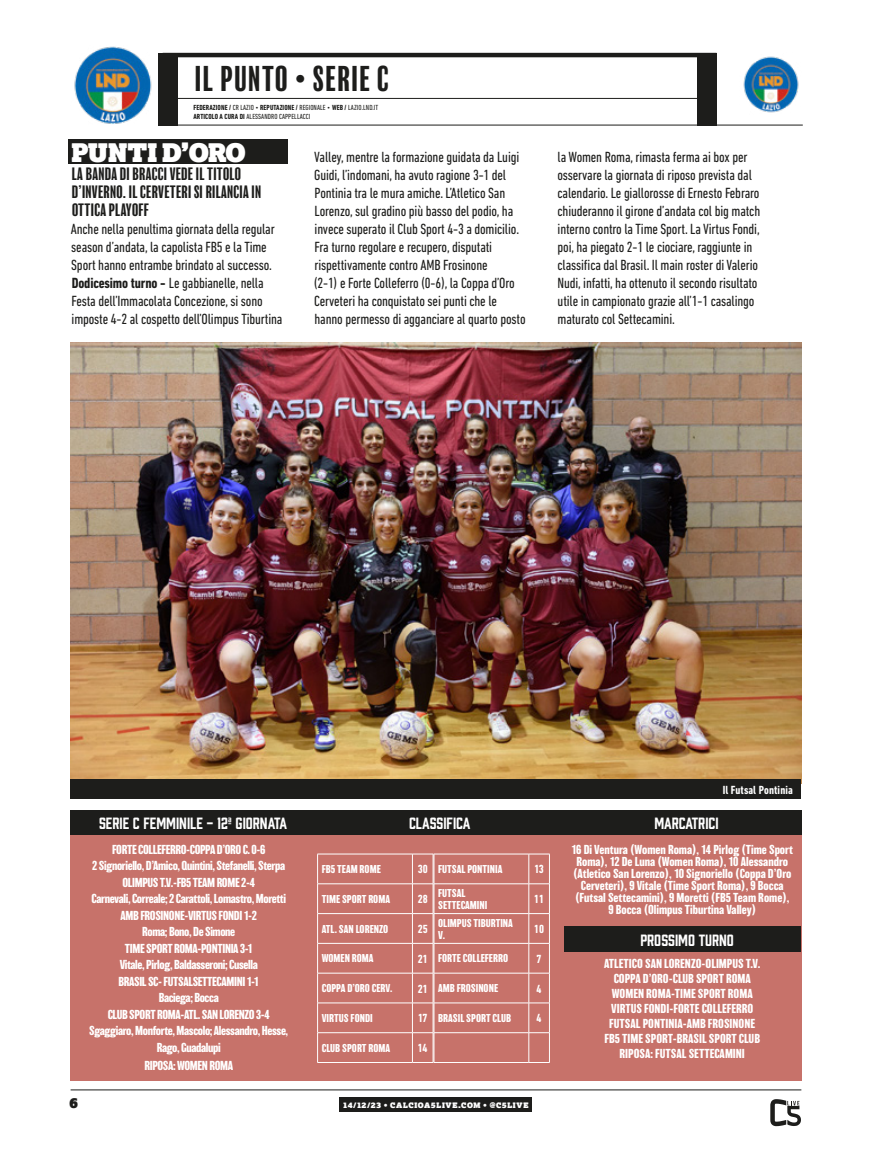
<style>
.page{position:relative;width:872px;height:1170px;background:#fff}
.page>*{position:absolute;margin:0;border:0;box-sizing:border-box;transform-origin:0 0}
.t1{font:condensed 33px "Balboa";letter-spacing:.05em;color:#1d1d1b}
.t2{font:25.5px "Lexia Advertising";letter-spacing:-.005em;color:#fff}
.t3{font:condensed 16.5px/18px "Balboa";letter-spacing:.02em;color:#1d1d1b}
.t4{font:condensed 15px/18px "DIN Next LT Pro";letter-spacing:-.01em;color:#1d1d1b}
.t5{font:15px "Prohibition";color:#fff}
.t6{font:13.5px "Lexia Advertising";color:#1d1d1b}
.t7{font:700 12px/15px "Balboa";color:#fff;text-align:center}
.t8{font:700 12px/16.5px "Balboa";letter-spacing:-.03em;color:#fff;text-align:center}
.t9{font:700 condensed 12px "DIN Next LT Pro";letter-spacing:.005em;color:#fff}
.t10{font:700 10.5px/12px "Balboa";color:#fff}
.t11{font:condensed 7.5px/9px "DIN Next LT Pro";letter-spacing:.01em;color:#1d1d1b}
.t12{font:7.5px "Lexia Advertising";letter-spacing:.1em;color:#fff}
.s1{font-weight:700}
</style>
<div class="page">
<hr style="left:71px;top:1089px;width:730px;height:1px;background:#1d1d1b">
<div style="left:339px;top:1097px;width:193px;height:14px;background:#1d1d1b"></div>
<svg style="left:770px;top:1099px;width:31px;height:26px"></svg>
<hr style="left:163px;top:53px;width:553px;height:4px;background:#1d1d1b">
<hr style="left:165px;top:98px;width:540px;height:1px;background:#1d1d1b">
<hr style="left:165px;top:125px;width:637px;height:1px;background:#1d1d1b">
<img style="left:743px;top:56px;width:56px;height:57px">
<img style="left:74px;top:46px;width:78px;height:78px">
<div style="left:158px;top:53px;width:19px;height:72px;background:#1d1d1b"></div>
<div style="left:697px;top:53px;width:19px;height:72px;background:#1d1d1b"></div>
<div style="left:68px;top:140px;width:220px;height:24px;background:#1d1d1b"></div>
<div style="left:70px;top:810px;width:731px;height:25px;background:#1d1d1b"></div>
<div style="left:70px;top:835px;width:731px;height:245px;background:#c7726a"></div>
<div style="left:564px;top:926px;width:237px;height:25px;background:#1d1d1b"></div>
<svg style="left:317px;top:854px;width:1px;height:29px"></svg>
<hr style="left:317px;top:853px;width:95px;height:1px;background:#fff">
<hr style="left:317px;top:883px;width:95px;height:1px;background:#fff">
<hr style="left:317px;top:883px;width:1px;height:30px;background:#fff">
<hr style="left:412px;top:883px;width:1px;height:30px;background:#fff">
<hr style="left:317px;top:913px;width:95px;height:1px;background:#fff">
<hr style="left:433px;top:883px;width:1px;height:30px;background:#fff">
<svg style="left:413px;top:913px;width:20px;height:1px"></svg>
<hr style="left:317px;top:913px;width:1px;height:30px;background:#fff">
<hr style="left:412px;top:913px;width:1px;height:30px;background:#fff">
<hr style="left:317px;top:943px;width:95px;height:1px;background:#fff">
<hr style="left:433px;top:913px;width:1px;height:30px;background:#fff">
<hr style="left:317px;top:972px;width:95px;height:1px;background:#fff">
<hr style="left:317px;top:1002px;width:95px;height:1px;background:#fff">
<svg style="left:317px;top:943px;width:1px;height:89px"></svg>
<hr style="left:317px;top:1032px;width:95px;height:1px;background:#fff">
<hr style="left:317px;top:1032px;width:1px;height:30px;background:#fff">
<hr style="left:412px;top:1032px;width:1px;height:30px;background:#fff">
<hr style="left:317px;top:1062px;width:95px;height:1px;background:#fff">
<hr style="left:433px;top:1032px;width:1px;height:30px;background:#fff">
<svg style="left:412px;top:1062px;width:21px;height:1px"></svg>
<hr style="left:434px;top:853px;width:95px;height:1px;background:#fff">
<svg style="left:412px;top:853px;width:23px;height:31px"></svg>
<hr style="left:434px;top:883px;width:95px;height:1px;background:#fff">
<svg style="left:528px;top:853px;width:22px;height:31px"></svg>
<hr style="left:434px;top:883px;width:1px;height:30px;background:#fff">
<hr style="left:528px;top:883px;width:1px;height:30px;background:#fff">
<hr style="left:434px;top:913px;width:95px;height:1px;background:#fff">
<hr style="left:549px;top:883px;width:1px;height:30px;background:#fff">
<svg style="left:529px;top:913px;width:20px;height:1px"></svg>
<hr style="left:434px;top:913px;width:1px;height:30px;background:#fff">
<hr style="left:528px;top:913px;width:1px;height:30px;background:#fff">
<hr style="left:434px;top:943px;width:95px;height:1px;background:#fff">
<hr style="left:549px;top:913px;width:1px;height:30px;background:#fff">
<hr style="left:434px;top:972px;width:95px;height:1px;background:#fff">
<hr style="left:434px;top:1002px;width:95px;height:1px;background:#fff">
<svg style="left:412px;top:943px;width:23px;height:90px"></svg>
<hr style="left:434px;top:1032px;width:95px;height:1px;background:#fff">
<svg style="left:528px;top:943px;width:22px;height:90px"></svg>
<hr style="left:434px;top:1032px;width:1px;height:30px;background:#fff">
<hr style="left:528px;top:1032px;width:1px;height:30px;background:#fff">
<hr style="left:434px;top:1062px;width:95px;height:1px;background:#fff">
<hr style="left:549px;top:1032px;width:1px;height:30px;background:#fff">
<svg style="left:529px;top:1062px;width:20px;height:1px"></svg>
<img style="left:71px;top:342px;width:730px;height:437px">
<div style="left:71px;top:779px;width:730px;height:20px;background:#1d1d1b"></div>
<h1 class="t1" style="left:195px;top:62px;width:195px">IL PUNTO • SERIE C</h1>
<p class="t11" style="left:193px;top:102px;width:186px"><span class="s1">FEDERAZIONE /</span> CR LAZIO • <span class="s1">REPUTAZIONE /</span> REGIONALE • <span class="s1">WEB /</span> LAZIO.LND.IT<br><span class="s1">ARTICOLO A CURA DI</span> ALESSANDRO CAPPELLACCI</p>
<h2 class="t2" style="left:71px;top:136px;width:176px">PUNTI D’ORO</h2>
<p class="t3" style="left:72px;top:165px;width:191px">LA BANDA DI BRACCI VEDE IL TITOLO<br>D’INVERNO. IL CERVETERI SI RILANCIA IN<br>OTTICA PLAYOFF</p>
<p class="t4" style="left:71px;top:220px;width:213px">Anche nella penultima giornata della regular season d’andata, la capolista FB5 e la Time Sport hanno entrambe brindato al successo.<br><span class="s1">Dodicesimo turno -</span> Le gabbianelle, nella Festa dell’Immacolata Concezione, si sono imposte 4-2 al cospetto dell’Olimpus Tiburtina</p>
<p class="t4" style="left:314px;top:148px;width:213px">Valley, mentre la formazione guidata da Luigi Guidi, l’indomani, ha avuto ragione 3-1 del Pontinia tra le mura amiche. L’Atletico San Lorenzo, sul gradino più basso del podio, ha invece superato il Club Sport 4-3 a domicilio.<br>Fra turno regolare e recupero, disputati rispettivamente contro AMB Frosinone<br>(2-1) e Forte Colleferro (0-6), la Coppa d’Oro Cerveteri ha conquistato sei punti che le hanno permesso di agganciare al quarto posto</p>
<p class="t4" style="left:557px;top:148px;width:204px">la Women Roma, rimasta ferma ai box per osservare la giornata di riposo prevista dal calendario. Le giallorosse di Ernesto Febraro chiuderanno il girone d’andata col big match interno contro la Time Sport. La Virtus Fondi, poi, ha piegato 2-1 le ciociare, raggiunte in classifica dal Brasil. Il main roster di Valerio Nudi, infatti, ha ottenuto il secondo risultato utile in campionato grazie all’1-1 casalingo maturato col Settecamini.</p>
<p class="t9" style="left:722px;top:783px;width:72px">Il Futsal Pontinia</p>
<p class="t5" style="left:99px;top:812px;width:189px">SERIE C FEMMINILE - 12ª GIORNATA</p>
<p class="t5" style="left:409px;top:812px;width:63px">CLASSIFICA</p>
<p class="t5" style="left:654px;top:812px;width:66px">MARCATRICI</p>
<p class="t8" style="left:89px;top:841px;width:200px">FORTE COLLEFERRO-COPPA D’ORO C. 0-6<br>2 Signoriello, D’Amico, Quintini, Stefanelli, Sterpa OLIMPUS T.V.-FB5 TEAM ROME 2-4<br>Carnevali, Correale; 2 Carattoli, Lomastro, Moretti AMB FROSINONE-VIRTUS FONDI 1-2<br>Roma; Bono, De Simone<br>TIME SPORT ROMA-PONTINIA 3-1<br>Vitale, Pirlog, Baldasseroni; Cusella<br>BRASIL SC- FUTSALSETTECAMINI 1-1<br>Baciega; Bocca<br>CLUB SPORT ROMA-ATL. SAN LORENZO 3-4<br>Sgaggiaro, Monforte, Mascolo; Alessandro, Hesse, Rago, Guadalupi</p>
<p class="t8" style="left:144px;top:1057px;width:90px">RIPOSA: WOMEN ROMA</p>
<p class="t7" style="left:571px;top:843px;width:223px;line-height:12px">16 Di Ventura (Women Roma), 14 Pirlog (Time Sport Roma), 12 De Luna (Women Roma), 10 Alessandro (Atletico San Lorenzo), 10 Signoriello (Coppa D’Oro Cerveteri), 9 Vitale (Time Sport Roma), 9 Bocca (Futsal Settecamini), 9 Moretti (FB5 Team Rome), 9 Bocca (Olimpus Tiburtina Valley)</p>
<p class="t10" style="left:322px;top:863px;width:60px">FB5 TEAM ROME</p>
<p class="t9" style="left:418px;top:862px;width:11px">30</p>
<p class="t10" style="left:322px;top:893px;width:70px">TIME SPORT ROMA</p>
<p class="t9" style="left:418px;top:892px;width:11px">28</p>
<p class="t10" style="left:322px;top:922px;width:68px">ATL. SAN LORENZO</p>
<p class="t9" style="left:418px;top:922px;width:11px">25</p>
<p class="t10" style="left:322px;top:952px;width:53px">WOMEN ROMA</p>
<p class="t9" style="left:418px;top:951px;width:11px">21</p>
<p class="t10" style="left:322px;top:982px;width:72px">COPPA D’ORO CERV.</p>
<p class="t9" style="left:418px;top:981px;width:11px">21</p>
<p class="t10" style="left:322px;top:1012px;width:52px">VIRTUS FONDI</p>
<p class="t9" style="left:418px;top:1011px;width:11px">17</p>
<p class="t10" style="left:322px;top:1041px;width:70px">CLUB SPORT ROMA</p>
<p class="t9" style="left:418px;top:1041px;width:11px">14</p>
<p class="t10" style="left:438px;top:863px;width:66px">FUTSAL PONTINIA</p>
<p class="t9" style="left:534px;top:862px;width:11px">13</p>
<p class="t10" style="left:438px;top:887px;width:51px">FUTSAL<br>SETTECAMINI</p>
<p class="t9" style="left:534px;top:892px;width:11px">11</p>
<p class="t10" style="left:438px;top:916px;width:76px">OLIMPUS TIBURTINA<br>V.</p>
<p class="t9" style="left:534px;top:922px;width:11px">10</p>
<p class="t10" style="left:438px;top:952px;width:71px">FORTE COLLEFERRO</p>
<p class="t9" style="left:536px;top:951px;width:6px">7</p>
<p class="t10" style="left:438px;top:982px;width:61px">AMB FROSINONE</p>
<p class="t9" style="left:536px;top:981px;width:6px">4</p>
<p class="t10" style="left:438px;top:1012px;width:74px">BRASIL SPORT CLUB</p>
<p class="t9" style="left:536px;top:1011px;width:6px">4</p>
<p class="t5" style="left:640px;top:929px;width:95px">PROSSIMO TURNO</p>
<p class="t7" style="left:604px;top:955px;width:158px">ATLETICO SAN LORENZO-OLIMPUS T.V.<br>COPPA D’ORO-CLUB SPORT ROMA<br>WOMEN ROMA-TIME SPORT ROMA<br>VIRTUS FONDI-FORTE COLLEFERRO<br>FUTSAL PONTINIA-AMB FROSINONE<br>FB5 TIME SPORT-BRASIL SPORT CLUB<br>RIPOSA: FUTSAL SETTECAMINI</p>
<p class="t6" style="left:70px;top:1093px;width:10px">6</p>
<p class="t12" style="left:343px;top:1099px;width:187px">14/12/23 • CALCIOA5LIVE.COM • @C5LIVE</p>
</div>
